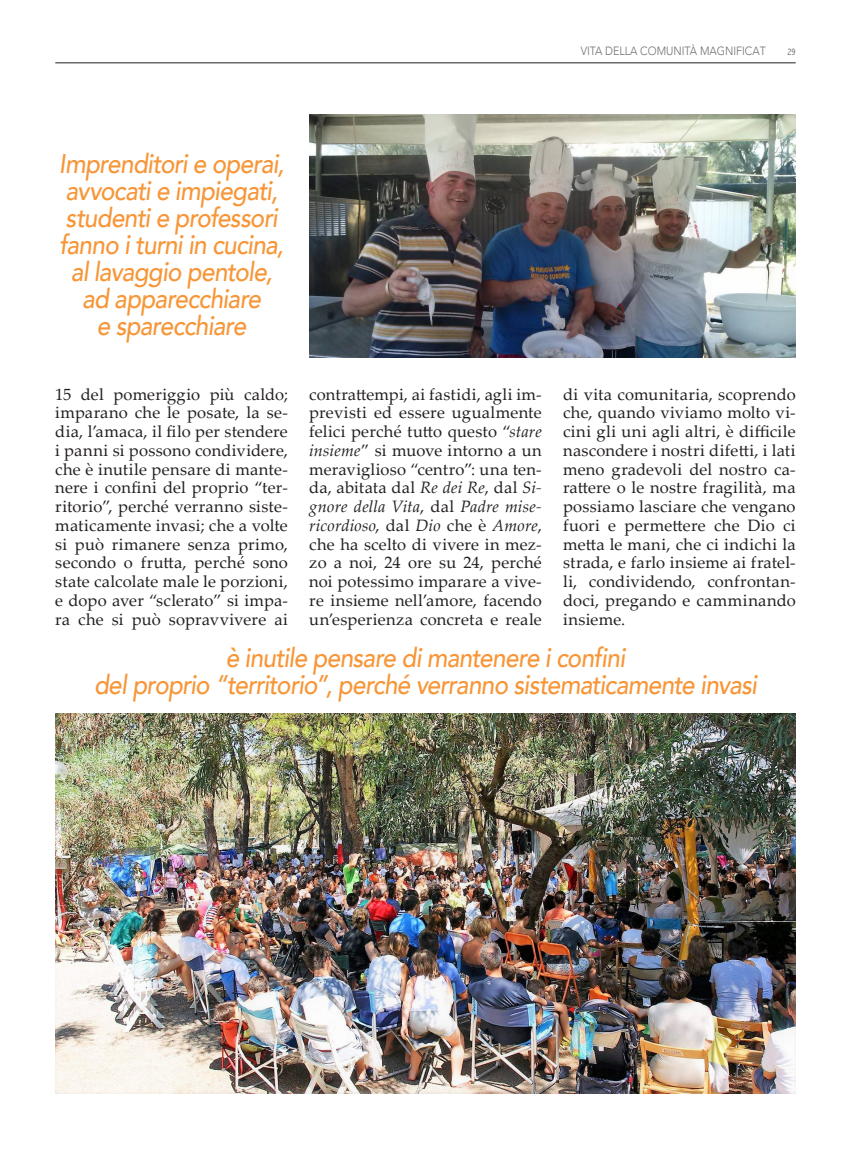
<style>
.page{position:relative;width:851px;height:1149px;background:#fff}
.page>*{position:absolute;margin:0;border:0;box-sizing:border-box;transform-origin:0 0}
.frase_in_evidenza{font:italic 500 27px/27px "Avenir";letter-spacing:-.03em;color:#f79638;text-align:center;scale:.9 1}
.articolo_testo{font:16.5px/18.8px "Palatino Linotype";letter-spacing:.01em;color:#231f20;text-align:justify}
.t1{font:300 11.85px "Avenir";color:#6c6d70;scale:.9 1}
.t2{font:300 condensed 9.75px "Abadi";color:#57585a;scale:.9 1}
.s1{font-style:italic}
</style>
<div class="page">
<hr style="left:55px;top:63px;width:740px;height:1px;background:#231f20">
<img style="left:309px;top:115px;width:486px;height:242px">
<img style="left:55px;top:713px;width:740px;height:380px">
<p class="frase_in_evidenza" style="left:59px;top:150px;width:252px">Imprenditori e operai, avvocati e impiegati, studenti e professori fanno i turni in cucina, al lavaggio pentole, ad apparecchiare<br>e sparecchiare</p>
<p class="t1" style="left:580px;top:42px;width:207px">VITA DELLA COMUNITÀ MAGNIFICAT</p>
<p class="t2" style="left:787px;top:46px;width:10px">29</p>
<p class="articolo_testo" style="left:55px;top:384px;width:234px">15 del pomeriggio più caldo; imparano che le posate, la se&shy;dia, l’amaca, il filo per stendere i panni si possono condividere, che è inutile pensare di mante&shy;nere i confini del proprio “ter&shy;ritorio”, perché verranno siste&shy;maticamente invasi; che a volte si può rimanere senza primo, secondo o frutta, perché sono state calcolate male le porzioni, e dopo aver “sclerato” si impa&shy;ra che si può sopravvivere ai</p>
<p class="articolo_testo" style="left:309px;top:384px;width:234px">contrattempi, ai fastidi, agli im&shy;previsti ed essere ugualmente felici perché tutto questo “<span class="s1">stare insieme</span>” si muove intorno a un meraviglioso “centro”: una ten&shy;da, abitata dal <span class="s1">Re dei Re</span>, dal <span class="s1">Si&shy;gnore della Vita</span>, dal <span class="s1">Padre mise&shy;ricordioso</span>, dal <span class="s1">Dio</span> che è <span class="s1">Amore</span>, che ha scelto di vivere in mez&shy;zo a noi, 24 ore su 24, perché noi potessimo imparare a vive&shy;re insieme nell’amore, facendo un’esperienza concreta e reale</p>
<p class="articolo_testo" style="left:563px;top:384px;width:234px">di vita comunitaria, scoprendo che, quando viviamo molto vi&shy;cini gli uni agli altri, è difficile nascondere i nostri difetti, i lati meno gradevoli del nostro ca&shy;rattere o le nostre fragilità, ma possiamo lasciare che vengano fuori e permettere che Dio ci metta le mani, che ci indichi la strada, e farlo insieme ai fratel&shy;li, condividendo, confrontan&shy;doci, pregando e camminando insieme.</p>
<p class="frase_in_evidenza" style="left:94px;top:644px;width:738px">è inutile pensare di mantenere i confini<br>del proprio “territorio”, perché verranno sistematicamente invasi</p>
</div>
